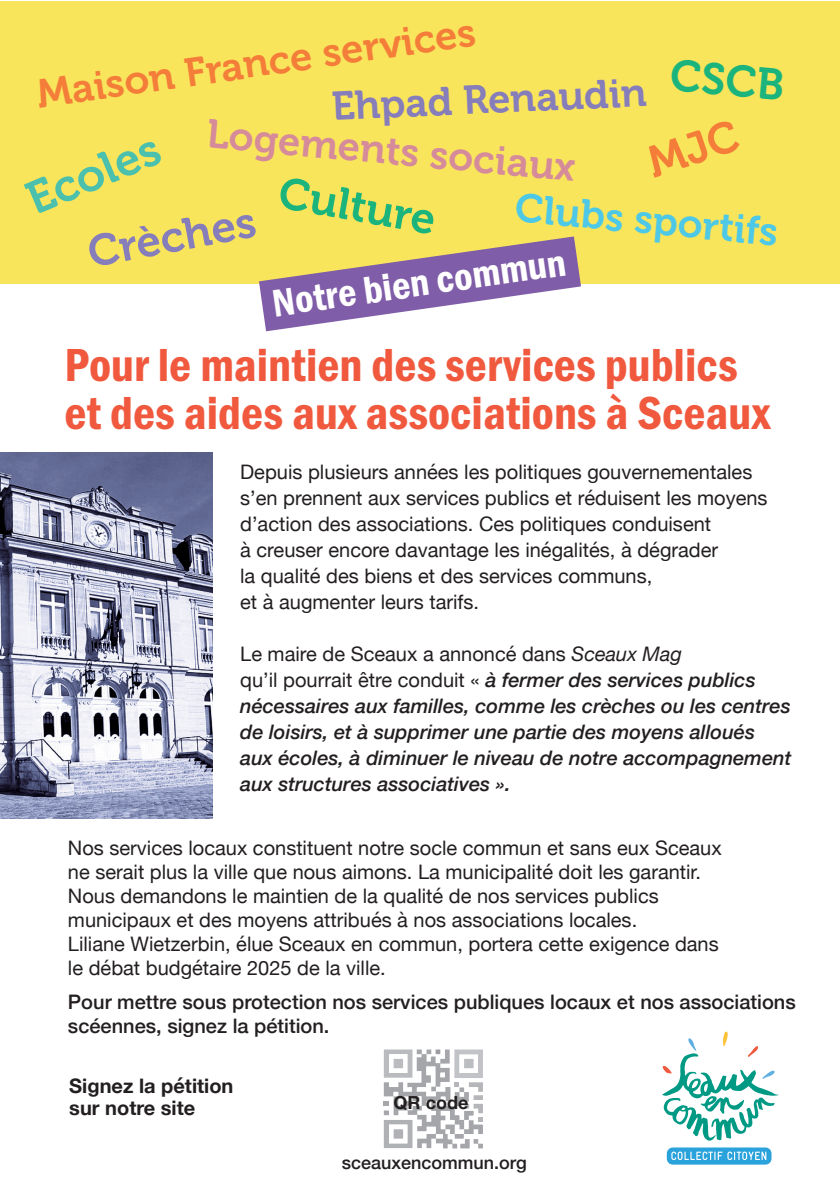
<style>
.page{position:relative;width:840px;height:1191px;background:#fff}
.page>*{position:absolute;margin:0;border:0;box-sizing:border-box;transform-origin:0 0}
.t1{font:48px/48px "Franklin Gothic URW Con Dem";color:#f0593e}
.t2{font:46px "Museo 700";color:#4ac0ad}
.t3{font:44px "Museo 700";color:#1cb47d}
.t4{font:44px "Museo 700";color:#867dbb}
.t5{font:40px "Museo 700";color:#f47e39}
.t6{font:40px "Museo 700";color:#d58b9a}
.t7{font:40px "Franklin Gothic URW Con Dem";color:#fff}
.t8{font:40px "Museo 700";color:#4dc8e6}
.t9{font:40px "Museo 700";color:#867dbb}
.t10{font:20px/26px "Helvetica Neue";color:#231f20}
.t11{font:italic 500 20px/26px "Helvetica Neue";color:#231f20}
.t12{font:500 20px/24px "Helvetica Neue";color:#231f20}
.t13{font:700 20px/22px "Helvetica Neue";color:#231f20}
.t14{font:500 18px "Helvetica Neue";color:#231f20}
.t15{font:700 18px "Helvetica Neue";color:#231f20}
.s1{font-weight:400;font-style:normal}
.s2{font-weight:400}
</style>
<div class="page">
<div style="left:0;top:2px;width:839px;height:282px;background:#f9e55c"></div>
<svg style="left:259px;top:236px;width:321px;height:95px"></svg>
<svg style="left:383px;top:1049px;width:100px;height:100px"></svg>
<img style="left:0;top:452px;width:213px;height:367px">
<svg style="left:662px;top:1031px;width:116px;height:109px"></svg>
<div style="left:666px;top:1147px;width:105px;height:17px;background:#2aa2db;border-radius:6px"></div>
<svg style="left:671px;top:1151px;width:95px;height:9px"></svg>
<h3 class="t5" style="left:34px;top:71px;width:444px;rotate:-8deg">Maison France services</h3>
<h3 class="t3" style="left:672px;top:50px;width:116px;rotate:5deg">CSCB</h3>
<h3 class="t9" style="left:330px;top:85px;width:316px;rotate:-3deg">Ehpad Renaudin</h3>
<h3 class="t6" style="left:209px;top:112px;width:371px;rotate:5deg">Logements sociaux</h3>
<h2 class="t2" style="left:19px;top:177px;width:142px;rotate:-23deg">Ecoles</h2>
<h3 class="t3" style="left:283px;top:168px;width:160px;rotate:10deg">Culture</h3>
<h3 class="t8" style="left:517px;top:186px;width:265px;rotate:5deg">Clubs sportifs</h3>
<h3 class="t4" style="left:84px;top:229px;width:171px;rotate:-11deg">Crèches</h3>
<h3 class="t7" style="left:269px;top:277px;width:297px;rotate:-8deg">Notre bien commun</h3>
<h1 class="t1" style="left:64px;top:339px;width:706px">Pour le maintien des services publics et des aides aux associations à Sceaux</h1>
<p class="t10" style="left:240px;top:460px;width:528px">Depuis plusieurs années les politiques gouvernementales s’en prennent aux services publics et réduisent les moyens d’action des associations. Ces politiques conduisent<br>à creuser encore davantage les inégalités, à dégrader<br>la qualité des biens et des services communs,<br>et à augmenter leurs tarifs.</p>
<p class="t11" style="left:240px;top:639px;width:552px"><span class="s1">Le maire de Sceaux a annoncé dans</span> <span class="s2">Sceaux Mag<br></span><span class="s1">qu’il pourrait être conduit «</span> à fermer des services publics nécessaires aux familles, comme les crèches ou les centres de loisirs, et à supprimer une partie des moyens alloués aux écoles, à diminuer le niveau de notre accompagnement aux structures associatives ».</p>
<p class="t10" style="left:68px;top:836px;width:655px;line-height:24px">Nos services locaux constituent notre socle commun et sans eux Sceaux ne serait plus la ville que nous aimons. La municipalité doit les garantir.<br>Nous demandons le maintien de la qualité de nos services publics municipaux et des moyens attribués à nos associations locales.<br>Liliane Wietzerbin, élue Sceaux en commun, portera cette exigence dans le débat budgétaire 2025 de la ville.</p>
<p class="t12" style="left:68px;top:988px;width:729px">Pour mettre sous protection nos services publiques locaux et nos associations scéennes, signez la pétition.</p>
<p class="t13" style="left:69px;top:1075px;width:166px">Signez la pétition sur notre site</p>
<p class="t15" style="left:393px;top:1088px;width:76px">QR code</p>
<p class="t14" style="left:341px;top:1147px;width:187px">sceauxencommun.org</p>
</div>
